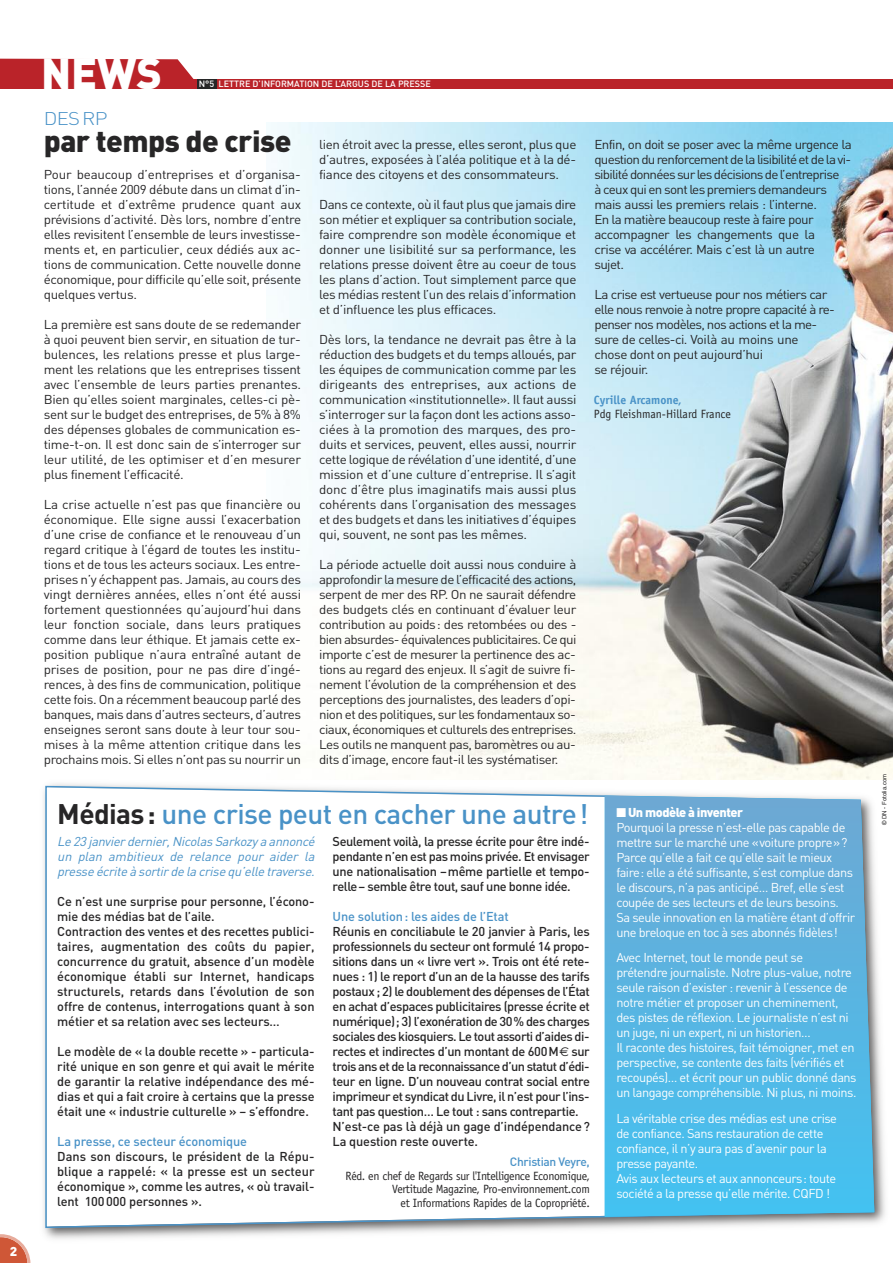
<style>
.page{position:relative;width:893px;height:1263px;background:#fff}
.page>*{position:absolute;margin:0;border:0;box-sizing:border-box;transform-origin:0 0}
.t1{font:900 43.05px "DIN";color:#fff}
.t2{font:900 30px "DIN";letter-spacing:-.015em;color:#272627}
.t3{font:500 28.05px "DIN";letter-spacing:-.02em;color:#4992c7}
.t4{font:300 18.15px "DIN";letter-spacing:-.035em;color:#4992c7;scale:1.11 1}
.t5{font:12.75px/15px "DIN";letter-spacing:-.04em;color:#272627;text-align:justify;scale:1.05 1}
.t6{font:500 12.75px/15px "DIN";letter-spacing:-.03em;color:#272627;text-align:justify}
.t7{font:12.75px/15px "DIN";letter-spacing:-.04em;color:#fff}
.t8{font:500 12.75px/15px "DIN";letter-spacing:-.005em;color:#272627}
.t9{font:italic 12.75px/15px "DIN";color:#4992c7;text-align:justify}
.t10{font:500 12.75px "DIN";letter-spacing:-.01em;color:#4992c7}
.t11{font:900 12.75px "DIN";color:#fff;scale:1.05 1}
.t12{font:12px/13.5px "Officina Sans";letter-spacing:-.025em;color:#272627;text-align:right}
.t13{font:12px "Officina Sans";color:#272627}
.t14{font:700 12px "Officina Sans";color:#4992c7}
.t15{font:500 12px "DIN";letter-spacing:-.03em;color:#4992c7}
.t16{font:500 9px "DIN";color:#fff}
.t17{font:6px "Helvetica";color:#272627}
.s1{font-weight:700;color:#272627}
.s2{font-family:"Euro Sans";font-weight:400}
.s3{font-weight:900}
</style>
<div class="page">
<img style="left:43px;top:783px;width:842px;height:456px">
<svg style="left:45px;top:786px;width:829px;height:442px"></svg>
<img style="left:813px;top:122px;width:80px;height:658px">
<svg style="left:605px;top:796px;width:269px;height:421px;background:#5ab4e0"></svg>
<img style="left:266px;top:122px;width:547px;height:658px">
<div style="left:0;top:79px;width:893px;height:10px;background:#ba2329"></div>
<div style="left:0;top:59px;width:194px;height:20px;background:#ba2329"></div>
<div style="left:197px;top:79px;width:20px;height:10px;background:#272627"></div>
<svg style="left:0;top:1234px;width:30px;height:29px"></svg>
<p class="t11" style="left:10px;top:1244px;width:9px">2</p>
<h1 class="t1" style="left:41px;top:49px;width:122px">NEWS</h1>
<p class="t16" style="left:199px;top:79px;width:234px">N°5 LETTRE D’INFORMATION DE L’ARGUS DE LA PRESSE</p>
<h3 class="t4" style="left:44px;top:108px;width:59px">DESRP</h3>
<h2 class="t2" style="left:44px;top:124px;width:249px">par temps de crise</h2>
<p class="t5" style="left:44px;top:167px;width:247px">Pour beaucoup d’entreprises et d’organisa&shy;tions, l’année 2009 débute dans un climat d’in&shy;certitude et d’extrême prudence quant aux prévisions d’activité. Dès lors, nombre d’entre elles revisitent l’ensemble de leurs investisse&shy;ments et, en particulier, ceux dédiés aux ac&shy;tions de communication. Cette nouvelle donne économique, pour difficile qu’elle soit, présente quelques vertus.</p>
<p class="t5" style="left:44px;top:317px;width:247px">La première est sans doute de se redemander à quoi peuvent bien servir, en situation de tur&shy;bulences, les relations presse et plus large&shy;ment les relations que les entreprises tissent avec l’ensemble de leurs parties prenantes.<br>Bien qu’elles soient marginales, celles-ci pè&shy;sent sur le budget des entreprises, de 5% à 8% des dépenses globales de communication es&shy;time-t-on. Il est donc sain de s’interroger sur leur utilité, de les optimiser et d’en mesurer plus finement l’efficacité.</p>
<p class="t5" style="left:44px;top:497px;width:247px">La crise actuelle n’est pas que financière ou économique. Elle signe aussi l’exacerbation d’une crise de confiance et le renouveau d’un regard critique à l’égard de toutes les institu&shy;tions et de tous les acteurs sociaux. Les entre&shy;prises n’y échappent pas. Jamais, au cours des vingt dernières années, elles n’ont été aussi fortement questionnées qu’aujourd’hui dans leur fonction sociale, dans leurs pratiques comme dans leur éthique. Et jamais cette ex&shy;position publique n’aura entraîné autant de prises de position, pour ne pas dire d’ingé&shy;rences, à des fins de communication, politique cette fois. On a récemment beaucoup parlé des banques, mais dans d’autres secteurs, d’autres enseignes seront sans doute à leur tour sou&shy;mises à la même attention critique dans les prochains mois. Si elles n’ont pas su nourrir un</p>
<p class="t5" style="left:319px;top:137px;width:247px">lien étroit avec la presse, elles seront, plus que d’autres, exposées à l’aléa politique et à la dé&shy;fiance des citoyens et des consommateurs.</p>
<p class="t5" style="left:319px;top:197px;width:247px">Dans ce contexte, où il faut plus que jamais dire son métier et expliquer sa contribution sociale, faire comprendre son modèle économique et donner une lisibilité sur sa performance, les relations presse doivent être au coeur de tous les plans d’action. Tout simplement parce que les médias restent l’un des relais d’information et d’influence les plus efficaces.</p>
<p class="t5" style="left:319px;top:332px;width:247px">Dès lors, la tendance ne devrait pas être à la réduction des budgets et du temps alloués, par les équipes de communication comme par les dirigeants des entreprises, aux actions de communication «institutionnelle». Il faut aussi s’interroger sur la façon dont les actions asso&shy;ciées à la promotion des marques, des pro&shy;duits et services, peuvent, elles aussi, nourrir cette logique de révélation d’une identité, d’une mission et d’une culture d’entreprise. Il s’agit donc d’être plus imaginatifs mais aussi plus cohérents dans l’organisation des messages et des budgets et dans les initiatives d’équipes qui, souvent, ne sont pas les mêmes.</p>
<p class="t5" style="left:319px;top:557px;width:247px">La période actuelle doit aussi nous conduire à approfondir la mesure de l’efficacité des actions, serpent de mer des RP. On ne saurait défendre des budgets clés en continuant d’évaluer leur contribution au poids: des retombées ou des - bien absurdes- équivalences publicitaires. Ce qui importe c’est de mesurer la pertinence des ac&shy;tions au regard des enjeux. Il s’agit de suivre fi&shy;nement l’évolution de la compréhension et des perceptions des journalistes, des leaders d’opi&shy;nion et des politiques, sur les fondamentaux so&shy;ciaux, économiques et culturels des entreprises.<br>Les outils ne manquent pas, baromètres ou au&shy;dits d’image, encore faut-il les systématiser.</p>
<p class="t5" style="left:594px;top:137px;width:247px;text-align:left">Enfin, on doit se poser avec la même urgence la question du renforcement de la lisibilité et de la vi&shy;sibilité données sur les décisions de l’entreprise<br>à ceux qui en sont les premiers demandeurs mais aussi les premiers relais : l’interne.<br>En la matière beaucoup reste à faire pour accompagner les changements que la<br>crise va accélérer. Mais c’est là un autre<br>sujet.</p>
<p class="t5" style="left:594px;top:287px;width:231px;text-align:left">La crise est vertueuse pour nos métiers car elle nous renvoie à notre propre capacité à re&shy;penser nos modèles, nos actions et la me&shy;sure de celles-ci. Voilà au moins une chose dont on peut aujourd’hui<br>se réjouir.</p>
<p class="t14" style="left:594px;top:396px;width:89px">Cyrille Arcamone,</p>
<p class="t13" style="left:594px;top:409px;width:139px">Pdg Fleishman-Hillard France</p>
<h3 class="t3" style="left:57px;top:797px;width:533px"><span class="s1">Médias:</span> une crise peut en cacher une autre!</h3>
<p class="t9" style="left:57px;top:834px;width:261px">Le 23 janvier dernier, Nicolas Sarkozy a annoncé un plan ambitieux de relance pour aider la presse écrite à sortir de la crise qu’elle traverse.</p>
<p class="t8" style="left:57px;top:894px;width:259px">Ce n’est une surprise pour personne, l’écono&shy;mie des médias bat de l’aile.<br>Contraction des ventes et des recettes publici&shy;taires, augmentation des coûts du papier, concurrence du gratuit, absence d’un modèle économique établi sur Internet, handicaps structurels, retards dans l’évolution de son offre de contenus, interrogations quant à son métier et sa relation avec ses lecteurs…</p>
<p class="t6" style="left:57px;top:1044px;width:259px">Le modèle de « la double recette » - particula&shy;rité unique en son genre et qui avait le mérite de garantir la relative indépendance des mé&shy;dias et qui a fait croire à certains que la presse était une « industrie culturelle » – s’effondre.</p>
<p class="t10" style="left:57px;top:1134px;width:191px">La presse, ce secteur économique</p>
<p class="t6" style="left:57px;top:1149px;width:259px">Dans son discours, le président de la Répu&shy;blique a rappelé: « la presse est un secteur économique », comme les autres, « où travail&shy;lent 100000 personnes ».</p>
<p class="t6" style="left:333px;top:834px;width:259px">Seulement voilà, la presse écrite pour être indé&shy;pendante n’en est pas moins privée. Et envisager une nationalisation –même partielle et tempo&shy;relle– semble être tout, sauf une bonne idée.</p>
<p class="t10" style="left:333px;top:909px;width:178px">Une solution: les aides de l’Etat</p>
<p class="t6" style="left:333px;top:924px;width:259px;text-align:left">Réunis en conciliabule le 20 janvier à Paris, les professionnels du secteur ont formulé 14 propo&shy;sitions dans un « livre vert ». Trois ont été rete&shy;nues : 1) le report d’un an de la hausse des tarifs postaux ; 2) le doublement des dépenses de l’État en achat d’espaces publicitaires (presse écrite et numérique); 3) l’exonération de 30% des charges sociales des kiosquiers. Le tout assorti d’aides di&shy;rectes et indirectes d’un montant de 600M<span class="s2">€</span> sur trois ans et de la reconnaissance d’un statut d’édi&shy;teur en ligne. D’un nouveau contrat social entre imprimeur et syndicat du Livre, il n’est pour l’ins&shy;tant pas question… Le tout : sans contrepartie.<br>N’est-ce pas là déjà un gage d’indépendance?<br>La question reste ouverte.</p>
<p class="t15" style="left:510px;top:1155px;width:81px">Christian Veyre,</p>
<p class="t12" style="left:346px;top:1170px;width:246px">Réd. en chef de Regards sur l'Intelligence Economique,<br>Vertitude Magazine, Pro-environnement.com<br>et Informations Rapides de la Copropriété.</p>
<p class="t7" style="left:616px;top:804px;width:240px">■ <span class="s3">Un modèle à inventer<br></span>Pourquoi la presse n’est-elle pas capable de mettre sur le marché une «voiture propre»?<br>Parce qu’elle a fait ce qu’elle sait le mieux faire: elle a été suffisante, s’est complue dans le discours, n’a pas anticipé… Bref, elle s’est coupée de ses lecteurs et de leurs besoins.<br>Sa seule innovation en la matière étant d’offrir une breloque en toc à ses abonnés fidèles!</p>
<p class="t7" style="left:616px;top:950px;width:242px">Avec Internet, tout le monde peut se prétendre journaliste. Notre plus-value, notre seule raison d’exister : revenir à l’essence de notre métier et proposer un cheminement, des pistes de réflexion. Le journaliste n’est ni un juge, ni un expert, ni un historien…<br>Il raconte des histoires, fait témoigner, met en perspective, se contente des faits (vérifiés et recoupés)… et écrit pour un public donné dans un langage compréhensible. Ni plus, ni moins.</p>
<p class="t7" style="left:616px;top:1110px;width:222px">La véritable crise des médias est une crise de confiance. Sans restauration de cette confiance, il n’y aura pas d’avenir pour la presse payante.<br>Avis aux lecteurs et aux annonceurs: toute société a la presse qu’elle mérite. CQFD !</p>
<p class="t17" style="left:882px;top:825px;width:53px;rotate:-90deg">© DN - Fotolia.com</p>
</div>
